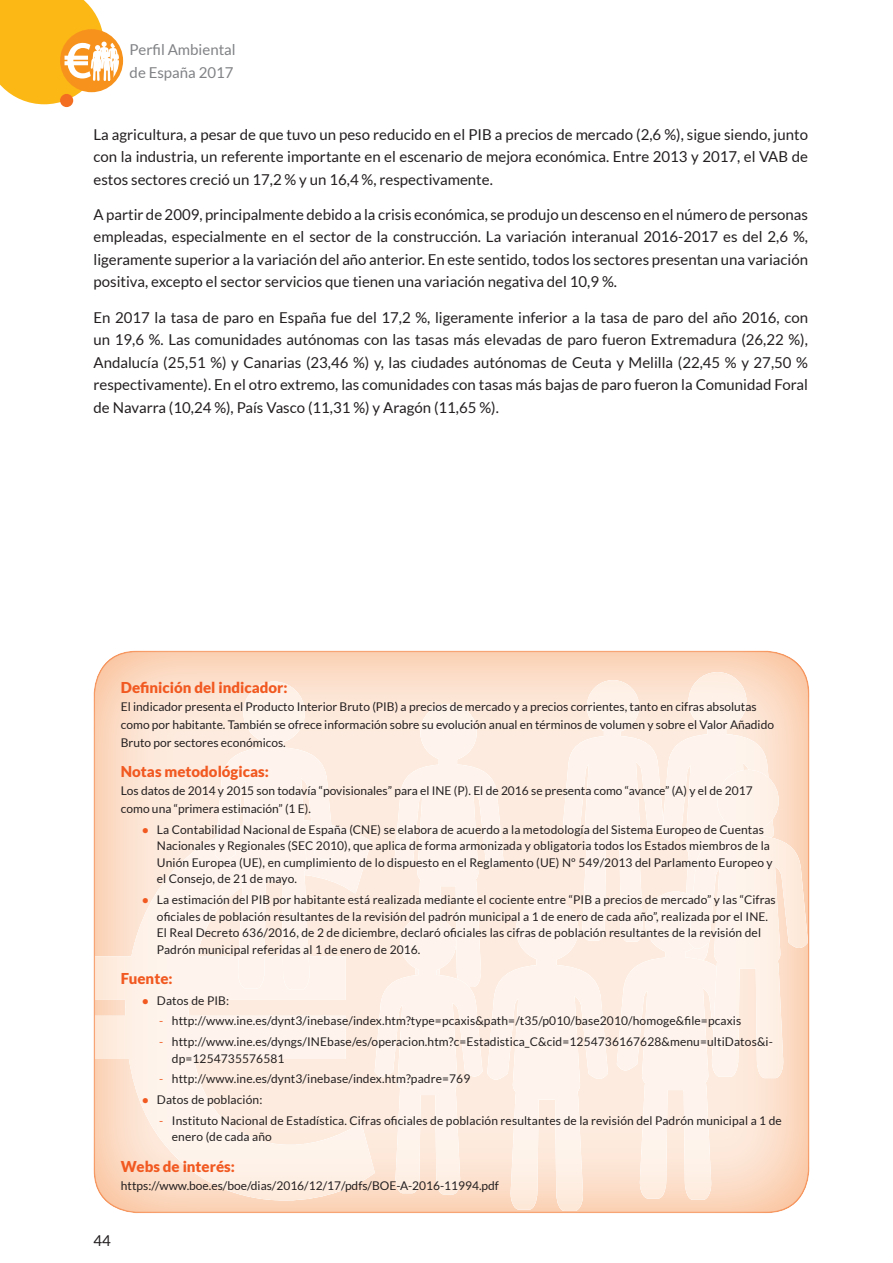
<style>
.page{position:relative;width:893px;height:1263px;background:#fff}
.page>*{position:absolute;margin:0;border:0;box-sizing:border-box;transform-origin:0 0}
.Cuerpo_texto{font:15px/22.5px "Lato";color:#231f20;text-align:justify}
.Titulo_cuadro{font:900 15px "Lato";color:#f15921}
.t1{font:15px/22.5px "Lato";color:#808285}
.texto_cuadro{font:12px/16.5px "Lato";letter-spacing:.01em;color:#231f20}
.s1{font-family:"Arial";color:#f15921}
.s2{color:#f15921}
</style>
<div class="page">
<svg style="left:60px;top:94px;width:13px;height:13px"></svg>
<div style="left:60px;top:29px;width:63px;height:63px;background:#f7931d;border-radius:50%"></div>
<svg style="left:0;top:0;width:119px;height:104px"></svg>
<div style="left:80px;top:641px;width:743px;height:573px;background:#fff;opacity:.75"></div>
<p class="t1" style="left:130px;top:38px;width:108px">Perfil Ambiental de España 2017</p>
<p class="Cuerpo_texto" style="left:94px;top:123px;width:716px">La agricultura, a pesar de que tuvo un peso reducido en el PIB a precios de mercado (2,6 %), sigue siendo, junto con la industria, un referente importante en el escenario de mejora económica. Entre 2013 y 2017, el VAB de estos sectores creció un 17,2 % y un 16,4 %, respectivamente.</p>
<p class="Cuerpo_texto" style="left:94px;top:203px;width:716px">A partir de 2009, principalmente debido a la crisis económica, se produjo un descenso en el número de personas empleadas, especialmente en el sector de la construcción. La variación interanual 2016-2017 es del 2,6 %, ligeramente superior a la variación del año anterior. En este sentido, todos los sectores presentan una variación positiva, excepto el sector servicios que tienen una variación negativa del 10,9 %.</p>
<p class="Cuerpo_texto" style="left:94px;top:306px;width:716px">En 2017 la tasa de paro en España fue del 17,2 %, ligeramente inferior a la tasa de paro del año 2016, con un 19,6 %. Las comunidades autónomas con las tasas más elevadas de paro fueron Extremadura (26,22 %), Andalucía (25,51 %) y Canarias (23,46 %) y, las ciudades autónomas de Ceuta y Melilla (22,45 % y 27,50 % respectivamente). En el otro extremo, las comunidades con tasas más bajas de paro fueron la Comunidad Foral de Navarra (10,24 %), País Vasco (11,31 %) y Aragón (11,65 %).</p>
<p class="Titulo_cuadro" style="left:121px;top:678px;width:168px">Definición del indicador:</p>
<p class="texto_cuadro" style="left:121px;top:697px;width:655px;line-height:18px">El indicador presenta el Producto Interior Bruto (PIB) a precios de mercado y a precios corrientes, tanto en cifras absolutas como por habitante. También se ofrece información sobre su evolución anual en términos de volumen y sobre el Valor Añadido<br>Bruto por sectores económicos.</p>
<p class="Titulo_cuadro" style="left:121px;top:763px;width:150px">Notas metodológicas:</p>
<p class="texto_cuadro" style="left:121px;top:781px;width:633px;line-height:18px">Los datos de 2014 y 2015 son todavía “povisionales” para el INE (P). El de 2016 se presenta como “avance” (A) y el de 2017 como una “primera estimación” (1 E).</p>
<p class="texto_cuadro" style="left:157px;top:821px;width:617px;text-indent:-15px"><span class="s1">●</span> La Contabilidad Nacional de España (CNE) se elabora de acuerdo a la metodología del Sistema Europeo de Cuentas Nacionales y Regionales (SEC 2010), que aplica de forma armonizada y obligatoria todos los Estados miembros de la Unión Europea (UE), en cumplimiento de lo dispuesto en el Reglamento (UE) Nº 549/2013 del Parlamento Europeo y el Consejo, de 21 de mayo.</p>
<p class="texto_cuadro" style="left:157px;top:891px;width:620px;text-indent:-15px"><span class="s1">●</span> La estimación del PIB por habitante está realizada mediante el cociente entre “PIB a precios de mercado” y las “Cifras oficiales de población resultantes de la revisión del padrón municipal a 1 de enero de cada año”, realizada por el INE.<br>El Real Decreto 636/2016, de 2 de diciembre, declaró oficiales las cifras de población resultantes de la revisión del Padrón municipal referidas al 1 de enero de 2016.</p>
<p class="Titulo_cuadro" style="left:121px;top:969px;width:53px">Fuente:</p>
<p class="texto_cuadro" style="left:142px;top:992px;width:89px"><span class="s1">●</span> Datos de PIB:</p>
<p class="texto_cuadro" style="left:159px;top:1013px;width:584px"><span class="s2">-</span> http://www.ine.es/dynt3/inebase/index.htm?type=pcaxis&amp;path=/t35/p010/base2010/homoge&amp;file=pcaxis</p>
<p class="texto_cuadro" style="left:172px;top:1033px;width:602px;text-indent:-13px"><span class="s2">-</span> http://www.ine.es/dyngs/INEbase/es/operacion.htm?c=Estadistica_C&amp;cid=1254736167628&amp;menu=ultiDatos&amp;i&shy;dp=1254735576581</p>
<p class="texto_cuadro" style="left:159px;top:1071px;width:313px"><span class="s2">-</span> http://www.ine.es/dynt3/inebase/index.htm?padre=769</p>
<p class="texto_cuadro" style="left:142px;top:1091px;width:122px"><span class="s1">●</span> Datos de población:</p>
<p class="texto_cuadro" style="left:172px;top:1112px;width:611px;text-indent:-13px"><span class="s2">-</span> Instituto Nacional de Estadística. Cifras oficiales de población resultantes de la revisión del Padrón municipal a 1 de enero (de cada año</p>
<p class="Titulo_cuadro" style="left:121px;top:1157px;width:116px">Webs de interés:</p>
<p class="texto_cuadro" style="left:121px;top:1177px;width:380px">https://www.boe.es/boe/dias/2016/12/17/pdfs/BOE-A-2016-11994.pdf</p>
<p class="Cuerpo_texto" style="left:94px;top:1229px;width:19px">44</p>
</div>
